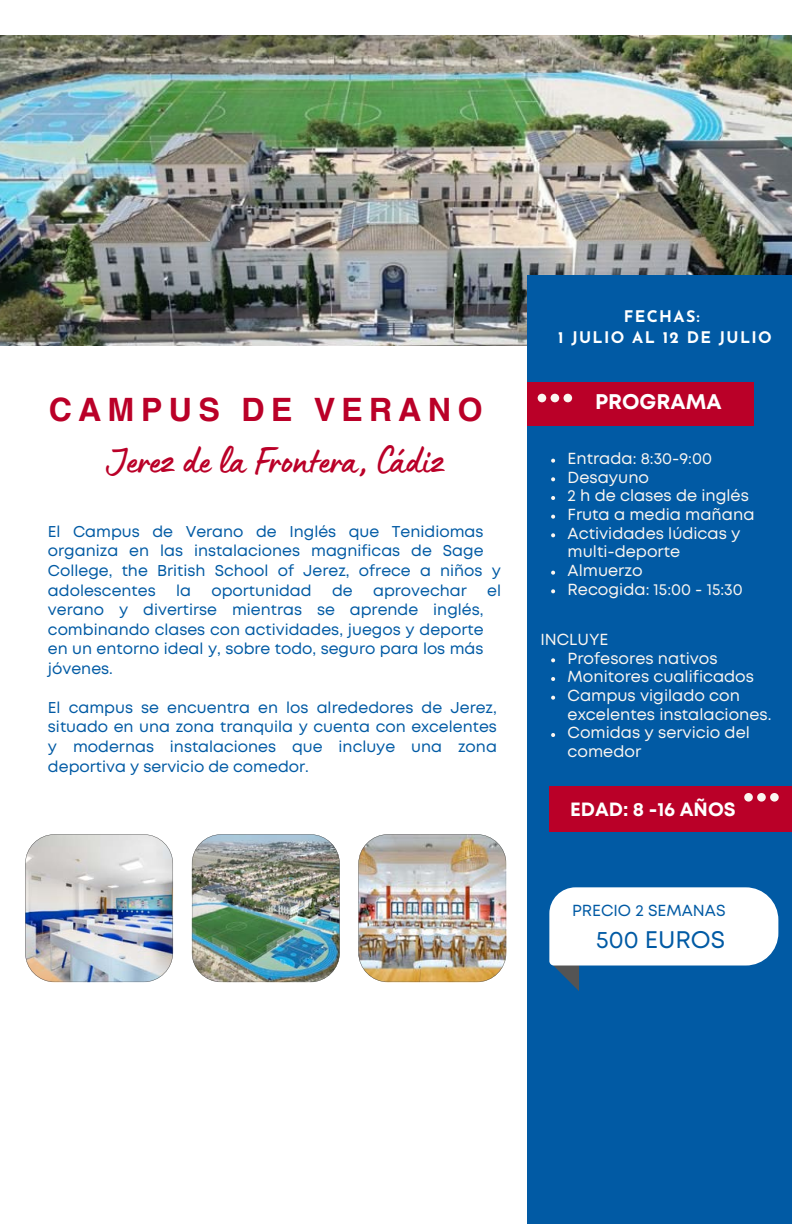
<style>
.page{position:relative;width:792px;height:1224px;background:#fff}
.page>*{position:absolute;margin:0;border:0;box-sizing:border-box;transform-origin:0 0}
.t1{font:40.4px "Lumios Marker";color:#ba0028}
.t2{font:700 32.2px "Helvetica World";letter-spacing:.2em;color:#ba0028}
.t3{font:24px "Mont";color:#015aa4}
.t4{font:700 21.2px "Mont";color:#fff}
.t5{font:700 19.2px "Mont";color:#fff}
.t6{font:16px/18.6px "Mont";color:#fbf6f1}
.t7{font:700 16px/21.4px "Josefin Sans";letter-spacing:.08em;color:#fff;text-align:center}
.t8{font:16px "Mont";color:#015aa4}
.t9{font:15.6px/19.6px "Mont";color:#015aa4;text-align:justify}
</style>
<div class="page">
<img style="left:0;top:35px;width:792px;height:311px">
<div style="left:527px;top:276px;width:265px;height:948px;background:#015aa4"></div>
<img style="left:192px;top:834px;width:148px;height:148px">
<img style="left:358px;top:834px;width:148px;height:148px">
<img style="left:25px;top:834px;width:148px;height:148px">
<div style="left:527px;top:382px;width:227px;height:44px;background:#ba0028"></div>
<svg style="left:538px;top:394px;width:34px;height:8px"></svg>
<svg style="left:549px;top:887px;width:229px;height:104px"></svg>
<svg style="left:551px;top:459px;width:4px;height:4px"></svg>
<svg style="left:551px;top:477px;width:4px;height:4px"></svg>
<svg style="left:551px;top:496px;width:4px;height:4px"></svg>
<svg style="left:551px;top:515px;width:4px;height:4px"></svg>
<svg style="left:551px;top:533px;width:4px;height:4px"></svg>
<svg style="left:551px;top:571px;width:4px;height:4px"></svg>
<svg style="left:551px;top:589px;width:4px;height:4px"></svg>
<svg style="left:551px;top:658px;width:4px;height:4px"></svg>
<svg style="left:551px;top:677px;width:4px;height:4px"></svg>
<svg style="left:551px;top:696px;width:4px;height:4px"></svg>
<svg style="left:551px;top:733px;width:4px;height:4px"></svg>
<div style="left:549px;top:786px;width:243px;height:45px;background:#ba0028"></div>
<svg style="left:744px;top:793px;width:35px;height:9px"></svg>
<p class="t2" style="left:49px;top:384px;width:435px">CAMPUS DE VERANO</p>
<p class="t1" style="left:106px;top:447px;width:339px">Jerez de la Frontera, Cádiz</p>
<p class="t9" style="left:48px;top:523px;width:455px;text-align:left">El Campus de Verano de Inglés que Tenidiomas organiza en las instalaciones magnificas de Sage College, the British School of Jerez, ofrece a niños y adolescentes</p>
<p class="t9" style="left:176px;top:581px;width:16px">la</p>
<p class="t9" style="left:211px;top:581px;width:102px">oportunidad</p>
<p class="t9" style="left:332px;top:581px;width:22px">de</p>
<p class="t9" style="left:373px;top:581px;width:95px">aprovechar</p>
<p class="t9" style="left:487px;top:581px;width:15px">el</p>
<p class="t9" style="left:48px;top:601px;width:437px">verano y divertirse mientras se aprende inglés, combinando clases con actividades, juegos y deporte en un entorno ideal y, sobre todo, seguro para los más jóvenes.</p>
<p class="t9" style="left:48px;top:699px;width:450px">El campus se encuentra en los alrededores de Jerez, situado en una zona tranquila y cuenta con excelentes y modernas instalaciones que incluye una zona deportiva y servicio de comedor.</p>
<p class="t7" style="left:558px;top:307px;width:215px">FECHAS:<br>1 JULIO AL 12 DE JULIO</p>
<p class="t4" style="left:595px;top:394px;width:128px">PROGRAMA</p>
<p class="t6" style="left:568px;top:450px;width:146px">Entrada: 8:30-9:00</p>
<p class="t6" style="left:568px;top:469px;width:83px">Desayuno</p>
<p class="t6" style="left:568px;top:488px;width:183px">2 h de clases de inglés</p>
<p class="t6" style="left:568px;top:506px;width:188px">Fruta a media mañana</p>
<p class="t6" style="left:568px;top:525px;width:174px">Actividades lúdicas y multi-deporte</p>
<p class="t6" style="left:568px;top:562px;width:77px">Almuerzo</p>
<h4 class="t6" style="left:568px;top:581px;width:177px">Recogida: 15:00 - 15:30</h4>
<p class="t6" style="left:540px;top:631px;width:70px">INCLUYE</p>
<h6 class="t6" style="left:568px;top:650px;width:152px">Profesores nativos</h6>
<h3 class="t6" style="left:568px;top:669px;width:188px">Monitores cualificados</h3>
<h5 class="t6" style="left:568px;top:687px;width:205px">Campus vigilado con excelentes instalaciones.</h5>
<h2 class="t6" style="left:568px;top:725px;width:184px">Comidas y servicio del comedor</h2>
<p class="t5" style="left:570px;top:802px;width:167px">EDAD: 8 -16 AÑOS</p>
<h1 class="t8" style="left:572px;top:904px;width:155px">PRECIO 2 SEMANAS</h1>
<p class="t3" style="left:596px;top:931px;width:130px">500 EUROS</p>
</div>
